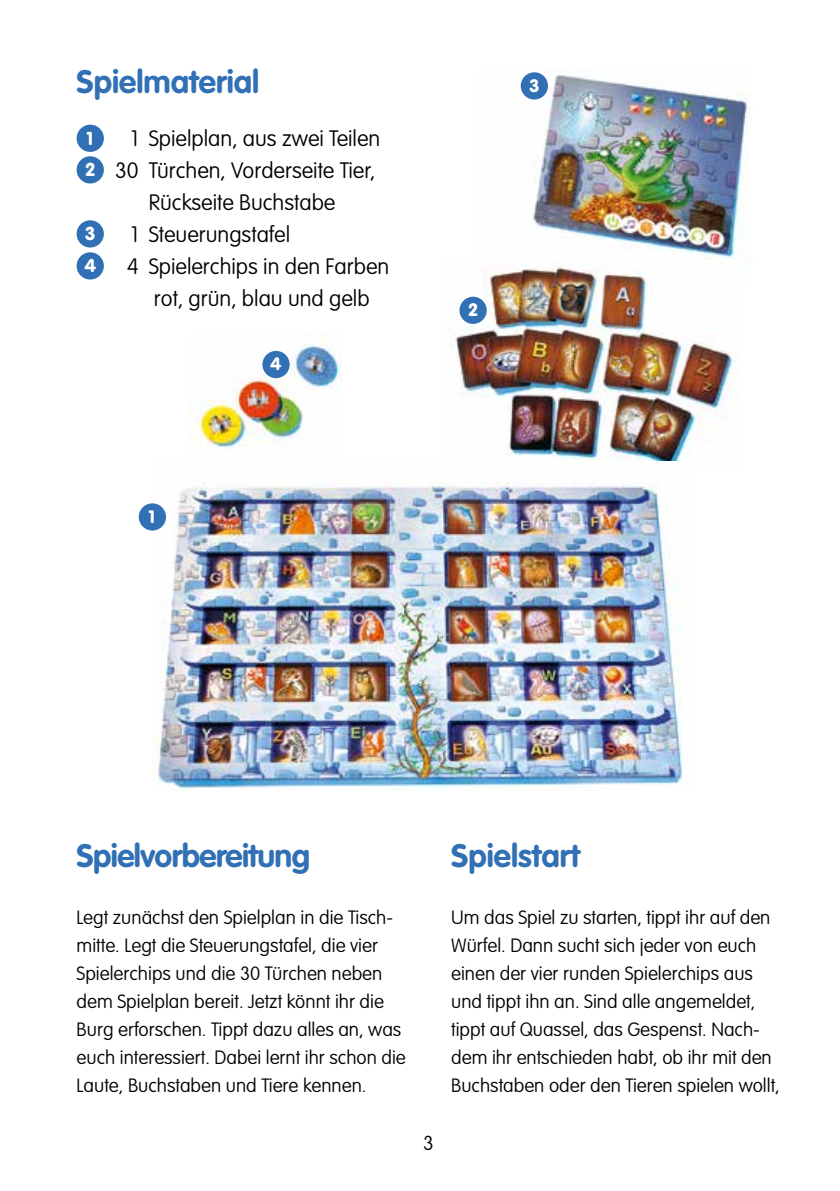
<style>
.page{position:relative;width:840px;height:1191px;background:#fff}
.page>*{position:absolute;margin:0;border:0;box-sizing:border-box;transform-origin:0 0}
.t1{font:700 32px "VAG Rounded Std";color:#3170b5}
.t2{font:700 32px "VAG Rounded Std";letter-spacing:-.02em;color:#3170b5}
.t3{font:100 22px/32px "VAG Rounded Std";color:#000;text-align:center}
.t4{font:100 20px "VAG Rounded Std";color:#000}
.t5{font:100 19px/28px "VAG Rounded Std";color:#000}
.t6{font:900 18.4px "VAG Rounded";color:#fff}
.t7{font:900 17.8px "VAG Rounded";color:#fff}
.s1{font-family:"VAG Rounded";font-weight:900;font-size:18.4px;color:#fff}
</style>
<div class="page">
<img style="left:188px;top:340px;width:153px;height:108px">
<img style="left:525px;top:70px;width:225px;height:191px">
<img style="left:449px;top:265px;width:288px;height:196px">
<img style="left:153px;top:482px;width:530px;height:308px">
<div style="left:77px;top:125px;width:27px;height:27px;background:#3170b5;border-radius:50%"></div>
<div style="left:77px;top:156px;width:27px;height:27px;background:#3170b5;border-radius:50%"></div>
<div style="left:77px;top:220px;width:27px;height:27px;background:#3170b5;border-radius:50%"></div>
<div style="left:77px;top:252px;width:27px;height:27px;background:#3170b5;border-radius:50%"></div>
<div style="left:139px;top:503px;width:27px;height:27px;background:#3170b5;border-radius:50%"></div>
<div style="left:520px;top:72px;width:27px;height:27px;background:#3170b5;border-radius:50%"></div>
<div style="left:459px;top:297px;width:27px;height:27px;background:#3170b5;border-radius:50%"></div>
<div style="left:262px;top:351px;width:27px;height:27px;background:#3170b5;border-radius:50%"></div>
<h1 class="t1" style="left:77px;top:63px;width:184px">Spielmaterial</h1>
<p class="t6" style="left:87px;top:127px;width:8px">1</p>
<p class="t3" style="left:131px;top:123px;width:251px">1 Spielplan, aus zwei Teilen</p>
<p class="t3" style="left:86px;top:155px;width:291px"><span class="s1">2</span> 30 Türchen, Vorderseite Tier,</p>
<p class="t3" style="left:149px;top:187px;width:188px">Rückseite Buchstabe</p>
<p class="t6" style="left:85px;top:222px;width:11px">3</p>
<p class="t3" style="left:131px;top:219px;width:161px">1 Steuerungstafel</p>
<p class="t6" style="left:85px;top:254px;width:13px">4</p>
<p class="t3" style="left:127px;top:251px;width:264px">4 Spielerchips in den Farben rot, grün, blau und gelb</p>
<p class="t7" style="left:149px;top:505px;width:7px">1</p>
<p class="t7" style="left:270px;top:353px;width:12px">4</p>
<p class="t7" style="left:529px;top:75px;width:11px">3</p>
<p class="t7" style="left:468px;top:299px;width:10px">2</p>
<h1 class="t2" style="left:77px;top:836px;width:235px">Spielvorbereitung</h1>
<p class="t5" style="left:77px;top:904px;width:330px">Legt zunächst den Spielplan in die Tisch&shy;mitte. Legt die Steuerungstafel, die vier Spielerchips und die 30 Türchen neben dem Spielplan bereit. Jetzt könnt ihr die Burg erforschen. Tippt dazu alles an, was euch interessiert. Dabei lernt ihr schon die Laute, Buchstaben und Tiere kennen.</p>
<p class="t4" style="left:423px;top:1131px;width:12px">3</p>
<h1 class="t1" style="left:451px;top:836px;width:130px">Spielstart</h1>
<p class="t5" style="left:451px;top:904px;width:330px">Um das Spiel zu starten, tippt ihr auf den Würfel. Dann sucht sich jeder von euch einen der vier runden Spielerchips aus und tippt ihn an. Sind alle angemeldet, tippt auf Quassel, das Gespenst. Nach&shy;dem ihr entschieden habt, ob ihr mit den Buchstaben oder den Tieren spielen wollt,</p>
</div>
